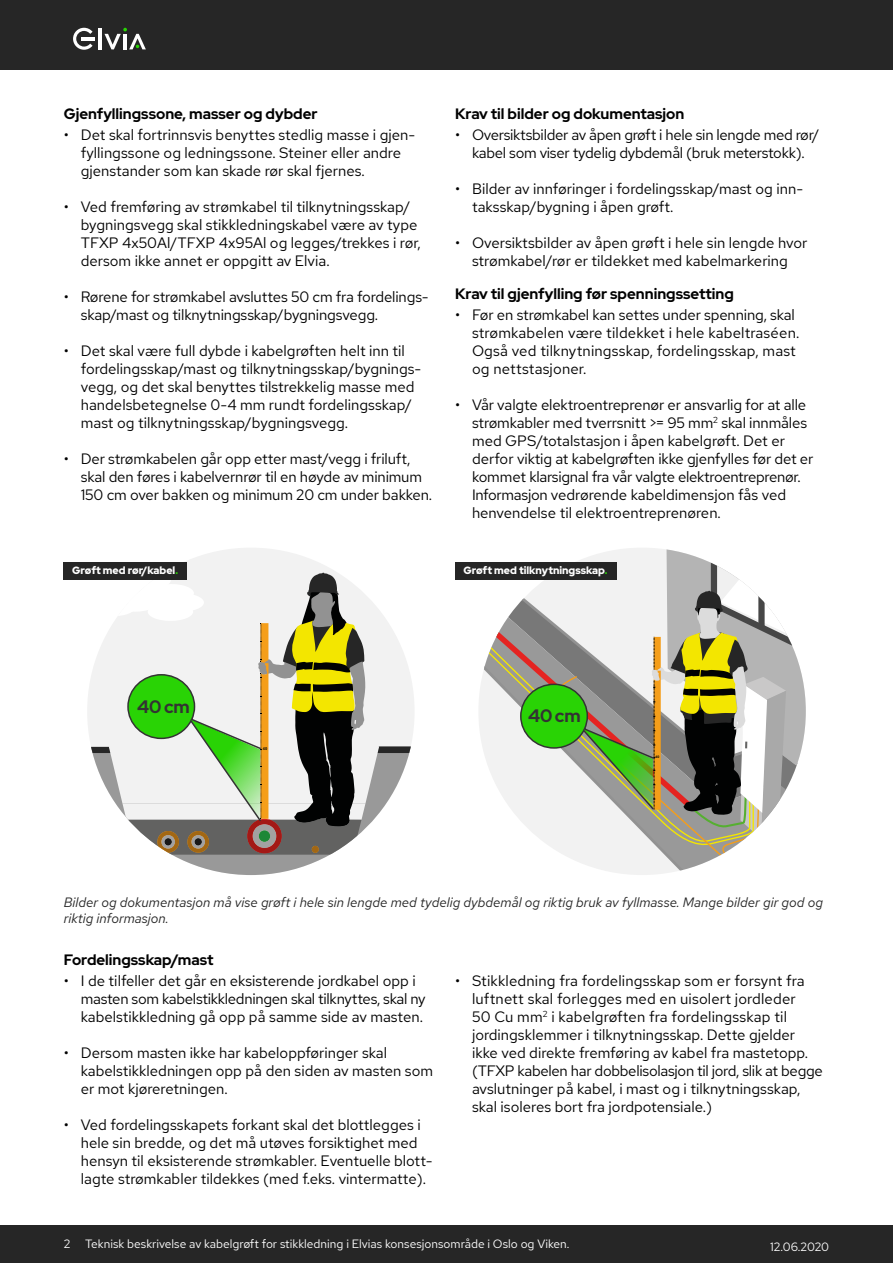
<style>
.page{position:relative;width:893px;height:1263px;background:#fff}
.page>*{position:absolute;margin:0;border:0;box-sizing:border-box;transform-origin:0 0}
.t1{font:700 18px "Red Hat Display";letter-spacing:-.01em;color:#333}
.t2{font:15px/18px "Red Hat Text";color:#000}
.t3{font:700 15px "Red Hat Display";color:#000}
.t4{font:15px/18px "Red Hat Text";letter-spacing:-.02em;color:#000;text-align:center}
.t5{font:italic 13.5px/16.2px "Red Hat Text";color:#262626}
.t6{font:12px "Red Hat Text";color:#fff}
.t7{font:900 10.5px "Red Hat Display";color:#fff}
.t8{font:700 4.05px "Arial";color:#010202}
.t9{font:700 3.45px "Arial";color:#010202}
.s1{color:#29d305}
</style>
<div class="page">
<div style="left:0;top:0;width:893px;height:69px;background:#262626"></div>
<div style="left:0;top:1226px;width:893px;height:37px;background:#262626"></div>
<div style="left:87px;top:548px;width:328px;height:327px;background:#f2f2f2;border-radius:164px"></div>
<svg style="left:172px;top:855px;width:157px;height:20px;fill:#999"></svg>
<svg style="left:478px;top:579px;width:41px;height:237px"></svg>
<div style="left:64px;top:562px;width:123px;height:17px;background:#262626"></div>
<div style="left:455px;top:562px;width:162px;height:17px;background:#262626"></div>
<svg style="left:87px;top:573px;width:327px;height:282px"></svg>
<svg style="left:519px;top:548px;width:287px;height:323px"></svg>
<svg style="left:73px;top:28px;width:22px;height:22px"></svg>
<hr style="left:99px;top:28px;width:3px;height:21px;background:#fff">
<svg style="left:104px;top:28px;width:42px;height:21px"></svg>
<p class="t3" style="left:64px;top:104px;width:255px">Gjenfyllingssone, masser og dybder</p>
<p class="t2" style="left:81px;top:126px;width:336px;text-indent:-17px">• Det skal fortrinnsvis benyttes stedlig masse i gjen&shy;fyllingssone og ledningssone. Steiner eller andre gjenstander som kan skade rør skal fjernes.</p>
<p class="t2" style="left:81px;top:198px;width:342px;text-indent:-17px">• Ved fremføring av strømkabel til tilknytningsskap/ bygningsvegg skal stikkledningskabel være av type TFXP 4x50Al/TFXP 4x95Al og legges/trekkes i rør, dersom ikke annet er oppgitt av Elvia.</p>
<p class="t2" style="left:81px;top:288px;width:349px;text-indent:-17px">• Rørene for strømkabel avsluttes 50 cm fra fordelings&shy;skap/mast og tilknytningsskap/bygningsvegg.</p>
<p class="t2" style="left:81px;top:342px;width:342px;text-indent:-17px">• Det skal være full dybde i kabelgrøften helt inn til fordelingsskap/mast og tilknytningsskap/bygnings&shy;vegg, og det skal benyttes tilstrekkelig masse med handelsbetegnelse 0-4 mm rundt fordelingsskap/ mast og tilknytningsskap/bygningsvegg.</p>
<p class="t2" style="left:81px;top:450px;width:353px;text-indent:-17px">• Der strømkabelen går opp etter mast/vegg i friluft, skal den føres i kabelvernrør til en høyde av minimum<br>150 cm over bakken og minimum 20 cm under bakken.</p>
<p class="t3" style="left:455px;top:104px;width:231px">Krav til bilder og dokumentasjon</p>
<p class="t4" style="left:455px;top:126px;width:366px">• Oversiktsbilder av åpen grøft i hele sin lengde med rør/ kabel som viser tydelig dybdemål (bruk meterstokk).</p>
<p class="t2" style="left:472px;top:180px;width:333px;text-indent:-17px">• Bilder av innføringer i fordelingsskap/mast og inn&shy;taksskap/bygning i åpen grøft.</p>
<p class="t2" style="left:455px;top:234px;width:354px;text-align:center">• Oversiktsbilder av åpen grøft i hele sin lengde hvor strømkabel/rør er tildekket med kabelmarkering</p>
<p class="t3" style="left:455px;top:284px;width:280px">Krav til gjenfylling før spenningssetting</p>
<p class="t2" style="left:472px;top:306px;width:329px;text-indent:-17px">• Før en strømkabel kan settes under spenning, skal strømkabelen være tildekket i hele kabeltraséen.<br>Også ved tilknytningsskap, fordelingsskap, mast og nettstasjoner.</p>
<p class="t2" style="left:472px;top:396px;width:343px;text-indent:-17px">• Vår valgte elektroentreprenør er ansvarlig for at alle strømkabler med tverrsnitt &gt;= 95 mm<sup>2</sup> skal innmåles med GPS/totalstasjon i åpen kabelgrøft. Det er derfor viktig at kabelgrøften ikke gjenfylles før det er kommet klarsignal fra vår valgte elektroentreprenør.<br>Informasjon vedrørende kabeldimensjon fås ved henvendelse til elektroentreprenøren.</p>
<p class="t7" style="left:72px;top:564px;width:107px">Grøft med rør/kabel<span class="s1">.</span></p>
<p class="t7" style="left:463px;top:564px;width:145px">Grøft med tilknytningsskap<span class="s1">.</span></p>
<p class="t1" style="left:137px;top:695px;width:54px">40 cm</p>
<p class="t8" style="left:263px;top:746px;width:6px">40</p>
<p class="t1" style="left:528px;top:703px;width:54px">40 cm</p>
<p class="t9" style="left:655px;top:755px;width:5px">40</p>
<p class="t5" style="left:64px;top:894px;width:761px">Bilder og dokumentasjon må vise grøft i hele sin lengde med tydelig dybdemål og riktig bruk av fyllmasse. Mange bilder gir god og riktig informasjon.</p>
<p class="t3" style="left:64px;top:950px;width:151px">Fordelingsskap/mast</p>
<p class="t2" style="left:81px;top:972px;width:346px;text-indent:-17px">• I de tilfeller det går en eksisterende jordkabel opp i masten som kabelstikkledningen skal tilknyttes, skal ny kabelstikkledning gå opp på samme side av masten.</p>
<p class="t2" style="left:81px;top:1044px;width:354px;text-indent:-17px">• Dersom masten ikke har kabeloppføringer skal kabelstikkledningen opp på den siden av masten som er mot kjøreretningen.</p>
<p class="t2" style="left:81px;top:1116px;width:353px;text-indent:-17px">• Ved fordelingsskapets forkant skal det blottlegges i hele sin bredde, og det må utøves forsiktighet med hensyn til eksisterende strømkabler. Eventuelle blott&shy;lagte strømkabler tildekkes (med f.eks. vintermatte).</p>
<p class="t2" style="left:472px;top:972px;width:352px;text-indent:-17px">• Stikkledning fra fordelingsskap som er forsynt fra luftnett skal forlegges med en uisolert jordleder<br>50 Cu mm<sup>2</sup> i kabelgrøften fra fordelingsskap til jordingsklemmer i tilknytningsskap. Dette gjelder ikke ved direkte fremføring av kabel fra mastetopp. (TFXP kabelen har dobbelisolasjon til jord, slik at begge avslutninger på kabel, i mast og i tilknytningsskap, skal isoleres bort fra jordpotensiale.)</p>
<p class="t6" style="left:64px;top:1236px;width:507px">2 Teknisk beskrivelse av kabelgrøft for stikkledning i Elvias konsesjonsområde i Oslo og Viken.</p>
<p class="t6" style="left:770px;top:1238px;width:61px">12.06.2020</p>
</div>
